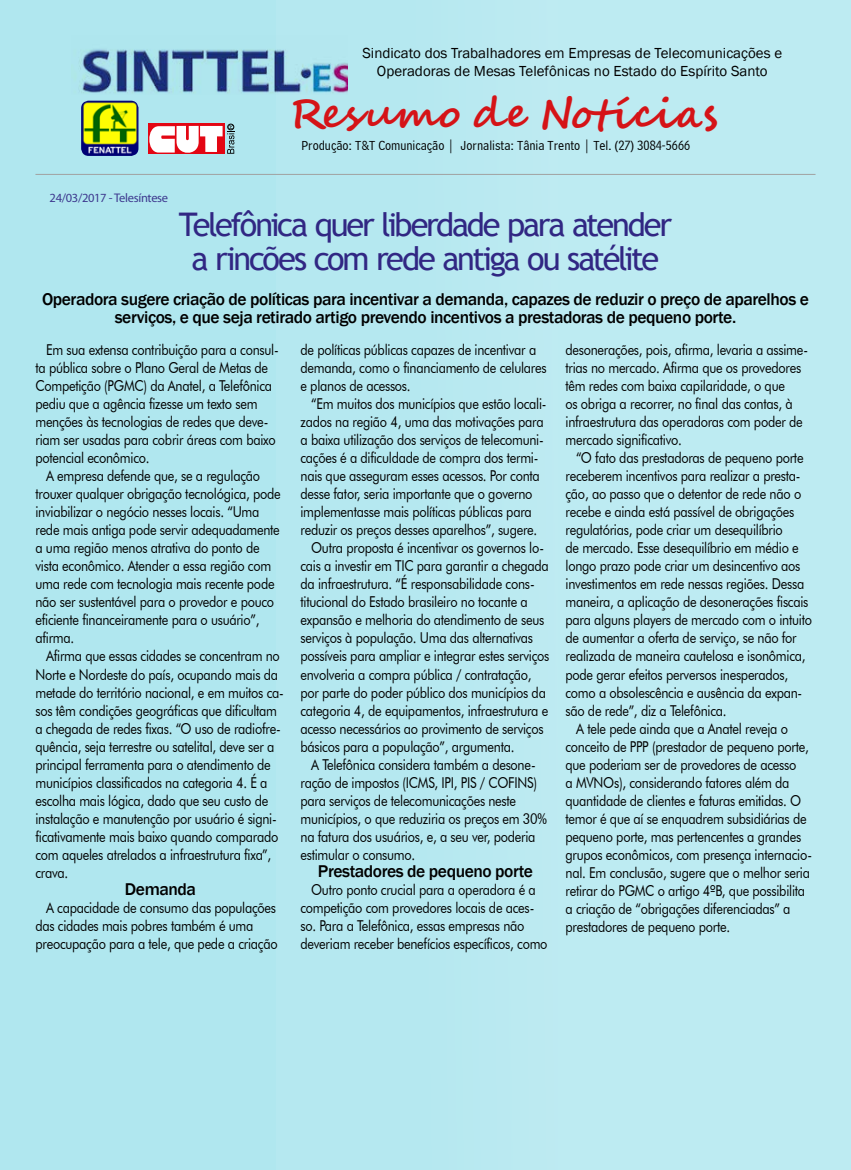
<style>
.page{position:relative;width:851px;height:1170px;background:#fff}
.page>*{position:absolute;margin:0;border:0;box-sizing:border-box;transform-origin:0 0}
.t1{font:700 41px "Segoe Script";letter-spacing:.02em;color:#d51317}
.t2{font:32.5px/33.8px "Trebuchet MS";letter-spacing:-.07em;color:#312783;text-align:center}
.t3{font:500 17.5px/17.5px "Franklin Gothic";letter-spacing:-.025em;color:#000;text-align:center}
.t4{font:15px/18px "Futura BT";letter-spacing:-.02em;color:#000;scale:.85 1}
.t5{font:14.88px/17.9px "Franklin Gothic";color:#000;text-align:center}
.t6{font:13.75px "Bell Centennial BT Address";color:#000}
.t7{font:12.5px "Myriad";letter-spacing:-.025em;color:#3e3a8f}
.s1{font-size:44.75px}
</style>
<div class="page">
<div style="left:0;top:0;width:841px;height:1169px;background:#b0e7ef"></div>
<div style="left:277px;top:0;width:573px;height:1169px;background:#b8e9f1"></div>
<div style="left:557px;top:0;width:293px;height:1169px;background:#bdebf2"></div>
<img style="left:79px;top:49px;width:268px;height:44px">
<div style="left:148px;top:123px;width:76px;height:31px;background:#e30613"></div>
<svg style="left:149px;top:125px;width:85px;height:29px"></svg>
<div style="left:227px;top:124px;width:7px;height:6px;border:1px solid #000;border-radius:50%"></div>
<img style="left:81px;top:101px;width:57px;height:55px">
<hr style="left:35px;top:174px;width:780px;height:1px;background:#a1a1a1">
<p class="t5" style="left:362px;top:45px;width:421px">Sindicato dos Trabalhadores em Empresas de Telecomunicações e<br>Operadoras de Mesas Telefônicas no Estado do Espírito Santo</p>
<h1 class="t1" style="left:289px;top:80px;width:430px">Resumo de Notícia<span class="s1">s</span></h1>
<p class="t7" style="left:50px;top:192px;width:120px">24/03/2017 - Telesíntese</p>
<p class="t6" style="left:301px;top:137px;width:390px">Produção: T&amp;T Comunicação | Jornalista: Tânia Trento | Tel. (27) 3084-5666</p>
<h2 class="t2" style="left:179px;top:207px;width:494px">Telefônica quer liberdade para atender a rincões com rede antiga ou satélite</h2>
<p class="t3" style="left:42px;top:291px;width:768px">Operadora sugere criação de políticas para incentivar a demanda, capazes de reduzir o preço de aparelhos e serviços, e que seja retirado artigo prevendo incentivos a prestadoras de pequeno porte.</p>
<p class="t4" style="left:35px;top:341px;width:288px;text-indent:11px">Em sua extensa contribuição para a consul&shy;ta pública sobre o Plano Geral de Metas de Competição (PGMC) da Anatel, a Telefônica pediu que a agência fizesse um texto sem menções às tecnologias de redes que deve&shy;riam ser usadas para cobrir áreas com baixo potencial econômico.</p>
<p class="t4" style="left:35px;top:467px;width:290px;text-indent:11px">A empresa defende que, se a regulação trouxer qualquer obrigação tecnológica, pode inviabilizar o negócio nesses locais. “Uma rede mais antiga pode servir adequadamente a uma região menos atrativa do ponto de vista econômico. Atender a essa região com uma rede com tecnologia mais recente pode não ser sustentável para o provedor e pouco eficiente financeiramente para o usuário”, afirma.</p>
<p class="t4" style="left:35px;top:647px;width:294px;text-indent:11px">Afirma que essas cidades se concentram no Norte e Nordeste do país, ocupando mais da metade do território nacional, e em muitos ca&shy;sos têm condições geográficas que dificultam a chegada de redes fixas. “O uso de radiofre&shy;quência, seja terrestre ou satelital, deve ser a principal ferramenta para o atendimento de municípios classificados na categoria 4. É a escolha mais lógica, dado que seu custo de instalação e manutenção por usuário é signi&shy;ficativamente mais baixo quando comparado com aqueles atrelados a infraestrutura fixa”, crava.</p>
<p class="t3" style="left:125px;top:880px;width:73px">Demanda</p>
<p class="t4" style="left:35px;top:898px;width:286px;text-indent:11px">A capacidade de consumo das populações das cidades mais pobres também é uma preocupação para a tele, que pede a criação</p>
<p class="t4" style="left:565px;top:341px;width:287px">desonerações, pois, afirma, levaria a assime&shy;trias no mercado. Afirma que os provedores têm redes com baixa capilaridade, o que<br>os obriga a recorrer, no final das contas, à infraestrutura das operadoras com poder de mercado significativo.</p>
<p class="t4" style="left:576px;top:449px;width:269px">“O fato das prestadoras de pequeno porte</p>
<p class="t4" style="left:565px;top:467px;width:278px">receberem incentivos para realizar a presta-</p>
<p class="t4" style="left:565px;top:485px;width:279px">ção, ao passo que o detentor de rede não o</p>
<p class="t4" style="left:565px;top:503px;width:271px">recebe e ainda está passível de obrigações</p>
<p class="t4" style="left:565px;top:521px;width:257px">regulatórias, pode criar um desequilíbrio</p>
<p class="t4" style="left:565px;top:539px;width:276px">de mercado. Esse desequilíbrio em médio e</p>
<p class="t4" style="left:565px;top:557px;width:278px">longo prazo pode criar um desincentivo aos</p>
<p class="t4" style="left:565px;top:575px;width:282px">investimentos em rede nessas regiões. Dessa</p>
<p class="t4" style="left:565px;top:593px;width:287px">maneira, a aplicação de desonerações fiscais</p>
<p class="t4" style="left:565px;top:611px;width:291px">para alguns players de mercado com o intuito</p>
<p class="t4" style="left:565px;top:629px;width:273px">de aumentar a oferta de serviço, se não for</p>
<p class="t4" style="left:565px;top:647px;width:284px">realizada de maneira cautelosa e isonômica,</p>
<p class="t4" style="left:565px;top:665px;width:263px">pode gerar efeitos perversos inesperados,</p>
<p class="t4" style="left:565px;top:683px;width:280px">como a obsolescência e ausência da expan-</p>
<p class="t4" style="left:565px;top:701px;width:191px">são de rede”, diz a Telefônica.</p>
<p class="t4" style="left:576px;top:719px;width:251px">A tele pede ainda que a Anatel reveja o</p>
<p class="t4" style="left:565px;top:737px;width:288px">conceito de PPP (prestador de pequeno porte,</p>
<p class="t4" style="left:565px;top:755px;width:273px">que poderiam ser de provedores de acesso</p>
<p class="t4" style="left:565px;top:773px;width:265px">a MVNOs), considerando fatores além da</p>
<p class="t4" style="left:565px;top:791px;width:279px">quantidade de clientes e faturas emitidas. O</p>
<p class="t4" style="left:565px;top:809px;width:285px">temor é que aí se enquadrem subsidiárias de</p>
<p class="t4" style="left:565px;top:827px;width:279px">pequeno porte, mas pertencentes a grandes</p>
<p class="t4" style="left:565px;top:845px;width:291px">grupos econômicos, com presença internacio-</p>
<p class="t4" style="left:565px;top:863px;width:289px">nal. Em conclusão, sugere que o melhor seria</p>
<p class="t4" style="left:565px;top:881px;width:283px">retirar do PGMC o artigo 4ºB, que possibilita</p>
<p class="t4" style="left:565px;top:899px;width:266px">a criação de “obrigações diferenciadas” a</p>
<p class="t4" style="left:565px;top:917px;width:195px">prestadores de pequeno porte.</p>
<p class="t4" style="left:300px;top:341px;width:291px">de políticas públicas capazes de incentivar a demanda, como o financiamento de celulares e planos de acessos.</p>
<p class="t4" style="left:311px;top:395px;width:278px">“Em muitos dos municípios que estão locali-</p>
<p class="t4" style="left:300px;top:413px;width:288px">zados na região 4, uma das motivações para</p>
<p class="t4" style="left:300px;top:431px;width:288px">a baixa utilização dos serviços de telecomuni-</p>
<p class="t4" style="left:300px;top:449px;width:281px">cações é a dificuldade de compra dos termi-</p>
<p class="t4" style="left:300px;top:467px;width:283px">nais que asseguram esses acessos. Por conta</p>
<p class="t4" style="left:300px;top:485px;width:274px">desse fator, seria importante que o governo</p>
<p class="t4" style="left:300px;top:503px;width:273px">implementasse mais políticas públicas para</p>
<p class="t4" style="left:300px;top:521px;width:280px">reduzir os preços desses aparelhos”, sugere.</p>
<p class="t4" style="left:311px;top:539px;width:275px">Outra proposta é incentivar os governos lo-</p>
<p class="t4" style="left:300px;top:557px;width:294px">cais a investir em TIC para garantir a chegada</p>
<p class="t4" style="left:300px;top:575px;width:277px">da infraestrutura. “É responsabilidade cons-</p>
<p class="t4" style="left:300px;top:593px;width:269px">titucional do Estado brasileiro no tocante a</p>
<p class="t4" style="left:300px;top:611px;width:288px">expansão e melhoria do atendimento de seus</p>
<p class="t4" style="left:300px;top:629px;width:275px">serviços à população. Uma das alternativas</p>
<p class="t4" style="left:300px;top:647px;width:294px">possíveis para ampliar e integrar estes serviços</p>
<p class="t4" style="left:300px;top:665px;width:273px">envolveria a compra pública / contratação,</p>
<p class="t4" style="left:300px;top:683px;width:290px">por parte do poder público dos municípios da</p>
<p class="t4" style="left:300px;top:701px;width:293px">categoria 4, de equipamentos, infraestrutura e</p>
<p class="t4" style="left:300px;top:719px;width:287px">acesso necessários ao provimento de serviços</p>
<p class="t4" style="left:300px;top:737px;width:253px">básicos para a população”, argumenta.</p>
<p class="t4" style="left:311px;top:755px;width:266px">A Telefônica considera também a desone-</p>
<p class="t4" style="left:300px;top:773px;width:280px">ração de impostos (ICMS, IPI, PIS / COFINS)</p>
<p class="t4" style="left:300px;top:791px;width:255px">para serviços de telecomunicações neste</p>
<p class="t4" style="left:300px;top:809px;width:291px">municípios, o que reduziria os preços em 30%</p>
<p class="t4" style="left:300px;top:827px;width:278px">na fatura dos usuários, e, a seu ver, poderia</p>
<p class="t4" style="left:300px;top:845px;width:136px">estimular o consumo.</p>
<p class="t3" style="left:318px;top:862px;width:216px">Prestadores de pequeno porte</p>
<p class="t4" style="left:300px;top:880px;width:292px;text-indent:11px">Outro ponto crucial para a operadora é a competição com provedores locais de aces&shy;so. Para a Telefônica, essas empresas não deveriam receber benefícios específicos, como</p>
</div>
